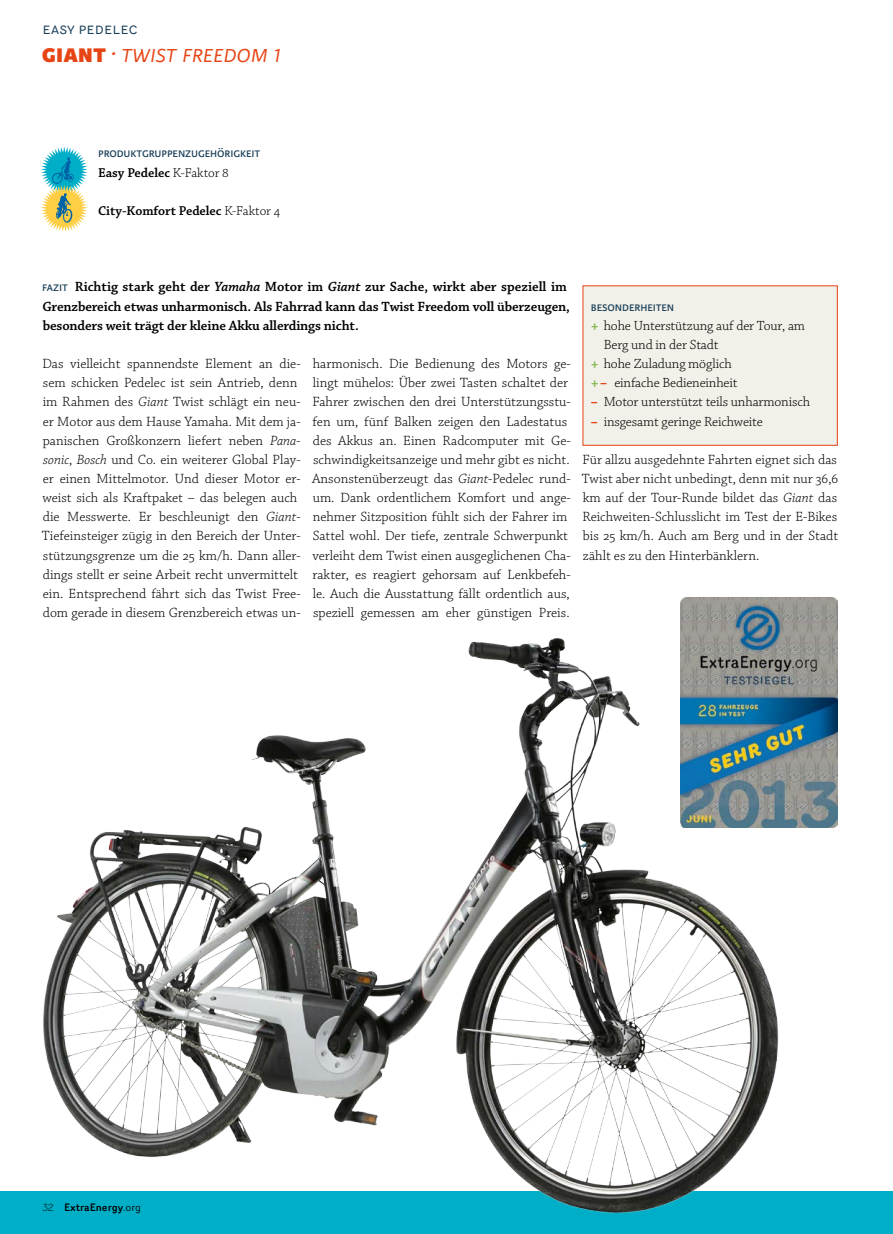
<style>
.page{position:relative;width:893px;height:1234px;background:#fff}
.page>*{position:absolute;margin:0;border:0;box-sizing:border-box;transform-origin:0 0}
.t1{font:italic 300 27px "Karmina Sans";letter-spacing:.005em;color:#e64415}
.t2{font:16.5px "Router";color:#193f58}
.t3{font:300 14.1px/19.2px "Chaparral Pro";color:#000}
.t4{font:600 14.1px/19.2px "Chaparral Pro";letter-spacing:-.01em;color:#000}
.t5{font:300 13.95px "Chaparral Pro";letter-spacing:-.01em;color:#000}
.t6{font:600 13.5px "Chaparral Pro";letter-spacing:-.005em;color:#000}
.t7{font:13.5px "Karmina Sans";letter-spacing:-.005em;color:#193f58}
.t8{font:500 10.5px "Router";color:#000}
.s1{font-weight:800;font-style:normal}
.s2{font-weight:300}
.s3{font-family:"Karmina Sans";font-weight:400;font-size:13.5px;color:#193f58}
.s4{font-style:italic}
.s5{font-weight:700;color:#87bc55}
.s6{font-weight:700;color:#e64415}
.s7{font-weight:400}
</style>
<div class="page">
<div style="left:583px;top:286px;width:254px;height:159px;background:#f1f0e9"></div>
<svg style="left:41px;top:147px;width:47px;height:85px"></svg>
<img style="left:680px;top:597px;width:158px;height:230px">
<div style="left:0;top:1191px;width:892px;height:42px;background:#00aec7"></div>
<img style="left:43px;top:608px;width:746px;height:605px">
<p class="t2" style="left:43px;top:16px;width:97px">easy pedelec</p>
<h1 class="t1" style="left:42px;top:38px;width:241px"><span class="s1">giant</span> · twist freedom 1</h1>
<p class="t7" style="left:98px;top:145px;width:164px">produktgruppenzugehörigkeit</p>
<p class="t6" style="left:98px;top:165px;width:132px">Easy Pedelec <span class="s2">K-Faktor 8</span></p>
<p class="t6" style="left:98px;top:203px;width:184px">City-Komfort Pedelec <span class="s2">K-Faktor 4</span></p>
<p class="t4" style="left:42px;top:278px;width:529px"><span class="s3">fazit</span> Richtig stark geht der <span class="s4">Yamaha</span> Motor im <span class="s4">Giant</span> zur Sache, wirkt aber speziell im<br>Grenzbereich etwas unharmonisch. Als Fahrrad kann das Twist Freedom voll überzeugen, besonders weit trägt der kleine Akku allerdings nicht.</p>
<p class="t3" style="left:42px;top:354px;width:260px">Das vielleicht spannendste Element an die&shy;sem schicken Pedelec ist sein Antrieb, denn im Rahmen des <span class="s4">Giant</span> Twist schlägt ein neu&shy;er Motor aus dem Hause Yamaha. Mit dem ja&shy;panischen Großkonzern liefert neben <span class="s4">Pana&shy;sonic</span>, <span class="s4">Bosch</span> und Co. ein weiterer Global Play&shy;er einen Mittelmotor. Und dieser Motor er&shy;weist sich als Kraftpaket – das belegen auch die Messwerte. Er beschleunigt den <span class="s4">Giant</span>-Tiefeinsteiger zügig in den Bereich der Unter&shy;stützungsgrenze um die 25 km/h. Dann aller&shy;dings stellt er seine Arbeit recht unvermittelt ein. Entsprechend fährt sich das Twist Free&shy;dom gerade in diesem Grenzbereich etwas un-</p>
<p class="t3" style="left:312px;top:354px;width:260px">harmonisch. Die Bedienung des Motors ge&shy;lingt mühelos: Über zwei Tasten schaltet der Fahrer zwischen den drei Unterstützungsstu&shy;fen um, fünf Balken zeigen den Ladestatus des Akkus an. Einen Radcomputer mit Ge&shy;schwindigkeitsanzeige und mehr gibt es nicht.<br>Ansonstenüberzeugt das <span class="s4">Giant</span>-Pedelec rund&shy;um. Dank ordentlichem Komfort und ange&shy;nehmer Sitzposition fühlt sich der Fahrer im Sattel wohl. Der tiefe, zentrale Schwerpunkt verleiht dem Twist einen ausgeglichenen Cha&shy;rakter, es reagiert gehorsam auf Lenkbefeh&shy;le. Auch die Ausstattung fällt ordentlich aus, speziell gemessen am eher günstigen Preis.</p>
<p class="t7" style="left:591px;top:298px;width:85px">besonderheiten</p>
<p class="t5" style="left:591px;top:318px;width:216px"><span class="s5">+</span> hohe Unterstützung auf der Tour, am</p>
<p class="t5" style="left:604px;top:337px;width:116px">Berg und in der Stadt</p>
<p class="t5" style="left:591px;top:356px;width:142px"><span class="s5">+</span> hohe Zuladung möglich</p>
<p class="t5" style="left:591px;top:375px;width:148px"><span class="s5">+</span><span class="s6">–</span> einfache Bedieneinheit</p>
<p class="t5" style="left:591px;top:394px;width:221px"><span class="s6">–</span> Motor unterstützt teils unharmonisch</p>
<p class="t5" style="left:591px;top:413px;width:173px"><span class="s6">–</span> insgesamt geringe Reichweite</p>
<p class="t3" style="left:582px;top:450px;width:258px;text-align:justify">Für allzu ausgedehnte Fahrten eignet sich das Twist aber nicht unbedingt, denn mit nur 36,6 km auf der Tour-Runde bildet das <span class="s4">Giant</span> das Reichweiten-Schlusslicht im Test der E-Bikes bis 25 km/h. Auch am Berg und in der Stadt zählt es zu den Hinterbänklern.</p>
<p class="t8" style="left:43px;top:1198px;width:100px"><span class="s2">32</span> ExtraEnergy<span class="s7">.org</span></p>
</div>
